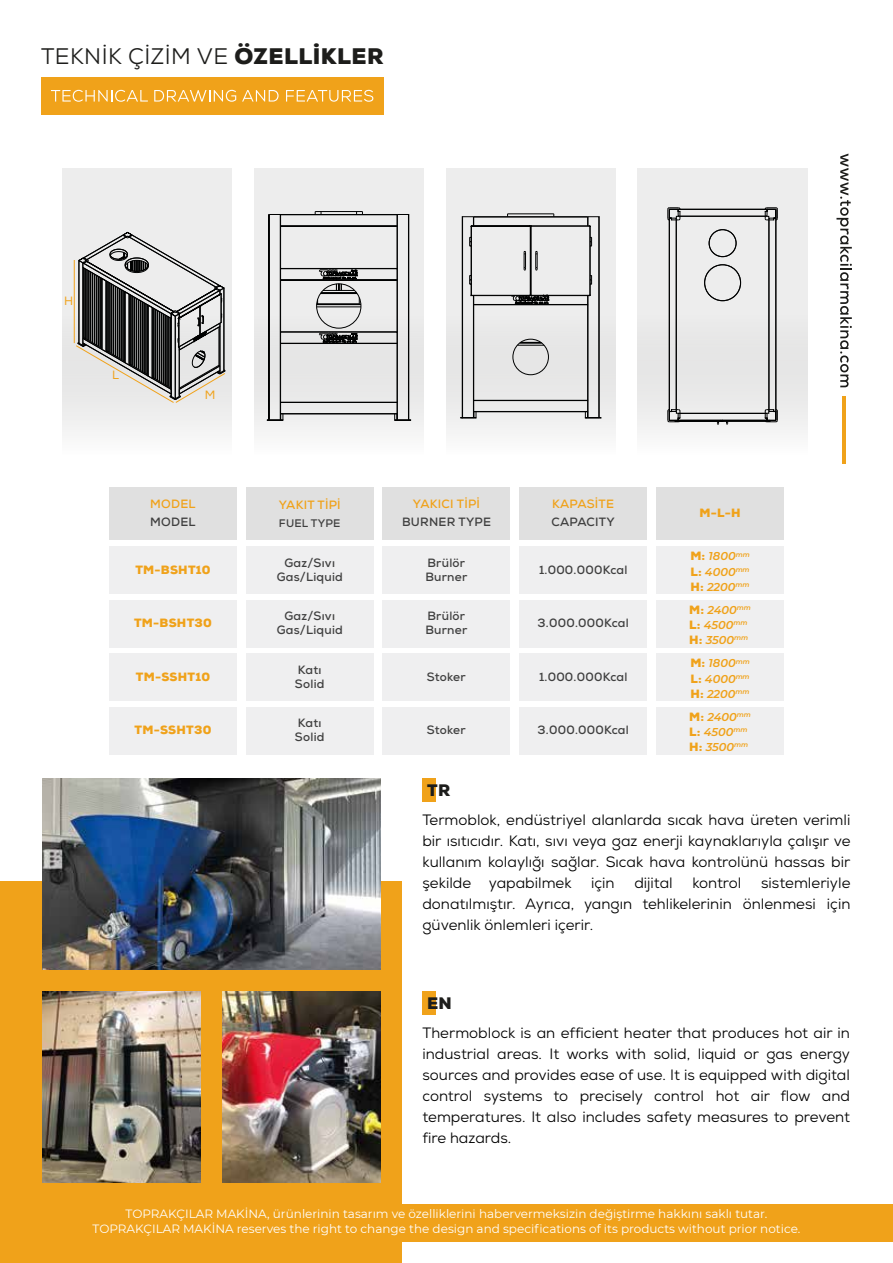
<style>
.page{position:relative;width:893px;height:1263px;background:#fff}
.page>*{position:absolute;margin:0;border:0;box-sizing:border-box;transform-origin:0 0}
.t1{font:22.5px "Nexa";letter-spacing:.02em;color:#1d1d1b}
.t2{font:900 16.65px "Nexa";color:#1d1d1b}
.t3{font:15px/21px "Nexa";color:#000101;text-align:justify}
.t4{font:12px/14.4px "Montserrat";color:#fff;text-align:center}
.t5{font:700 12px/14.4px "Nexa";letter-spacing:.02em;color:#3f3f3f}
.t6{font:900 12px "Nexa";letter-spacing:.02em;color:#f0a21a}
.t7{font:700 12px "Nexa";letter-spacing:.02em;color:#f0a21a}
.t8{font:12px "Nexa";color:#f0a21a}
.t9{font:italic 600 11.4px/15.1px "Montserrat";color:#f0a21a;text-align:justify}
.t10{font:700 10.95px "Nexa";letter-spacing:.02em;color:#3f3f3f}
.s1{font-weight:900}
.s2{font-family:"Nexa";font-weight:900;font-style:normal;font-size:12px}
</style>
<div class="page">
<svg style="left:836px;top:154px;width:16px;height:233px"></svg>
<hr style="left:842px;top:396px;width:4px;height:68px;background:#f0a21a">
<div style="left:0;top:881px;width:402px;height:382px;background:#f0a21a"></div>
<div style="left:41px;top:77px;width:342px;height:38px;background:#f0a21a"></div>
<svg style="left:51px;top:90px;width:97px;height:12px"></svg>
<svg style="left:154px;top:90px;width:82px;height:12px"></svg>
<svg style="left:242px;top:90px;width:37px;height:12px"></svg>
<svg style="left:286px;top:90px;width:87px;height:12px"></svg>
<div style="left:0;top:1204px;width:893px;height:38px;background:#f0a21a"></div>
<div style="left:109px;top:487px;width:127px;height:53px;background:#e0e0e0"></div>
<div style="left:246px;top:487px;width:127px;height:53px;background:#e0e0e0"></div>
<div style="left:383px;top:487px;width:127px;height:53px;background:#e0e0e0"></div>
<div style="left:520px;top:487px;width:127px;height:53px;background:#e0e0e0"></div>
<div style="left:656px;top:487px;width:127px;height:53px;background:#e0e0e0"></div>
<div style="left:109px;top:547px;width:127px;height:47px;background:#efeff0"></div>
<div style="left:246px;top:547px;width:127px;height:47px;background:#efeff0"></div>
<div style="left:383px;top:547px;width:127px;height:47px;background:#efeff0"></div>
<div style="left:520px;top:547px;width:127px;height:47px;background:#efeff0"></div>
<div style="left:656px;top:547px;width:127px;height:47px;background:#efeff0"></div>
<div style="left:109px;top:600px;width:127px;height:47px;background:#efeff0"></div>
<div style="left:246px;top:600px;width:127px;height:47px;background:#efeff0"></div>
<div style="left:383px;top:600px;width:127px;height:47px;background:#efeff0"></div>
<div style="left:520px;top:600px;width:127px;height:47px;background:#efeff0"></div>
<div style="left:656px;top:600px;width:127px;height:47px;background:#efeff0"></div>
<div style="left:109px;top:654px;width:127px;height:47px;background:#efeff0"></div>
<div style="left:246px;top:654px;width:127px;height:47px;background:#efeff0"></div>
<div style="left:383px;top:654px;width:127px;height:47px;background:#efeff0"></div>
<div style="left:520px;top:654px;width:127px;height:47px;background:#efeff0"></div>
<div style="left:656px;top:654px;width:127px;height:47px;background:#efeff0"></div>
<div style="left:109px;top:707px;width:127px;height:47px;background:#efeff0"></div>
<div style="left:246px;top:707px;width:127px;height:47px;background:#efeff0"></div>
<div style="left:383px;top:707px;width:127px;height:47px;background:#efeff0"></div>
<div style="left:520px;top:707px;width:127px;height:47px;background:#efeff0"></div>
<div style="left:656px;top:707px;width:127px;height:47px;background:#efeff0"></div>
<div style="left:62px;top:168px;width:170px;height:264px;background:#ededed"></div>
<div style="left:254px;top:168px;width:169px;height:264px;background:#ededed"></div>
<div style="left:446px;top:168px;width:169px;height:296px;background:linear-gradient(to right,#f2f2f2,#f2f2f2)"></div>
<div style="left:638px;top:168px;width:169px;height:265px;background:#ededed"></div>
<svg style="left:315px;top:212px;width:7px;height:2px"></svg>
<svg style="left:356px;top:212px;width:7px;height:2px"></svg>
<div style="left:316px;top:284px;width:45px;height:44px;border:1px solid #000101;border-radius:50%"></div>
<div style="left:280px;top:343px;width:117px;height:1px;border:1px solid #000101"></div>
<svg style="left:319px;top:332px;width:39px;height:11px"></svg>
<div style="left:280px;top:280px;width:117px;height:1px;border:1px solid #000101"></div>
<div style="left:280px;top:269px;width:117px;height:11px;border:1px solid #000101"></div>
<div style="left:280px;top:268px;width:117px;height:1px;border:1px solid #000101"></div>
<hr style="left:317px;top:307px;width:44px;height:1px;background:#000101">
<hr style="left:323px;top:290px;width:32px;height:1px;background:#000101">
<hr style="left:320px;top:293px;width:37px;height:1px;background:#000101">
<svg style="left:317px;top:297px;width:43px;height:7px"></svg>
<hr style="left:315px;top:211px;width:47px;height:1px;background:#000101">
<hr style="left:281px;top:414px;width:116px;height:1px;background:#000101">
<div style="left:280px;top:413px;width:117px;height:1px;border:1px solid #000101"></div>
<div style="left:280px;top:402px;width:117px;height:1px;border:1px solid #000101"></div>
<div style="left:280px;top:214px;width:117px;height:1px;border:1px solid #000101"></div>
<div style="left:280px;top:226px;width:117px;height:1px;border:1px solid #000101"></div>
<svg style="left:319px;top:268px;width:39px;height:22px"></svg>
<hr style="left:321px;top:292px;width:36px;height:1px;background:#000101">
<hr style="left:317px;top:304px;width:44px;height:1px;background:#000101">
<svg style="left:394px;top:214px;width:17px;height:207px;background:#bfbfbf"></svg>
<svg style="left:267px;top:214px;width:17px;height:207px;background:#b8b8b8"></svg>
<svg style="left:460px;top:214px;width:141px;height:205px;background:#d3d3d3"></svg>
<div style="left:704px;top:265px;width:37px;height:36px;border:1px solid #000101;border-radius:50%"></div>
<div style="left:704px;top:264px;width:37px;height:37px;border:1px solid #000101;border-radius:50%"></div>
<div style="left:709px;top:230px;width:27px;height:27px;border:1px solid #000101;border-radius:50%"></div>
<div style="left:709px;top:229px;width:27px;height:28px;border:1px solid #000101;border-radius:50%"></div>
<div style="left:676px;top:216px;width:93px;height:197px;border:1px solid #000101"></div>
<div style="left:678px;top:209px;width:89px;height:1px;border:1px solid #000101"></div>
<div style="left:769px;top:218px;width:7px;height:194px;border:1px solid #000101"></div>
<div style="left:669px;top:218px;width:1px;height:194px;border:1px solid #000101"></div>
<svg style="left:765px;top:207px;width:13px;height:14px"></svg>
<svg style="left:667px;top:207px;width:14px;height:14px"></svg>
<svg style="left:667px;top:409px;width:111px;height:15px"></svg>
<svg style="left:75px;top:232px;width:151px;height:171px;background:#a4a4a3"></svg>
<hr style="left:74px;top:260px;width:1px;height:83px;background:#f0a21a">
<div style="left:422px;top:778px;width:13px;height:24px;background:#f0a21a"></div>
<div style="left:422px;top:991px;width:13px;height:24px;background:#f0a21a"></div>
<img style="left:43px;top:778px;width:337px;height:192px">
<img style="left:222px;top:991px;width:158px;height:192px">
<img style="left:43px;top:991px;width:158px;height:192px">
<h1 class="t1" style="left:41px;top:42px;width:344px">TEKNİK ÇİZİM VE <span class="s1">ÖZELLİKLER</span></h1>
<p class="t8" style="left:64px;top:294px;width:11px">H</p>
<p class="t8" style="left:112px;top:368px;width:8px">L</p>
<p class="t8" style="left:205px;top:388px;width:12px">M</p>
<p class="t7" style="left:150px;top:496px;width:47px">MODEL</p>
<p class="t5" style="left:150px;top:515px;width:47px">MODEL</p>
<p class="t7" style="left:279px;top:497px;width:63px">YAKIT TİPİ</p>
<p class="t10" style="left:279px;top:516px;width:63px">FUEL TYPE</p>
<p class="t7" style="left:413px;top:497px;width:69px">YAKICI TİPİ</p>
<p class="t5" style="left:402px;top:515px;width:90px">BURNER TYPE</p>
<p class="t7" style="left:552px;top:497px;width:64px">KAPASİTE</p>
<p class="t5" style="left:551px;top:515px;width:65px">CAPACITY</p>
<p class="t6" style="left:699px;top:505px;width:43px">M-L-H</p>
<p class="t5" style="left:277px;top:555px;width:68px;text-align:center">Gaz/Sıvı<br>Gas/Liquid</p>
<p class="t9" style="left:690px;top:548px;width:61px"><span class="s2">M:</span> 1800<sup>mm </sup><span class="s2">L:</span> 4000<sup>mm </sup><span class="s2">H:</span> 2200<sup>mm</sup></p>
<p class="t5" style="left:425px;top:555px;width:43px">Brülör<br>Burner</p>
<p class="t6" style="left:135px;top:562px;width:77px">TM-BSHT10</p>
<p class="t5" style="left:539px;top:562px;width:90px">1.000.000Kcal</p>
<p class="t5" style="left:277px;top:608px;width:68px;text-align:center">Gaz/Sıvı<br>Gas/Liquid</p>
<p class="t5" style="left:425px;top:608px;width:43px">Brülör<br>Burner</p>
<p class="t6" style="left:134px;top:615px;width:79px">TM-BSHT30</p>
<p class="t5" style="left:538px;top:616px;width:93px">3.000.000Kcal</p>
<p class="t5" style="left:295px;top:662px;width:31px">Katı<br>Solid</p>
<p class="t6" style="left:136px;top:669px;width:76px">TM-SSHT10</p>
<p class="t5" style="left:427px;top:669px;width:40px">Stoker</p>
<p class="t5" style="left:539px;top:669px;width:90px">1.000.000Kcal</p>
<p class="t5" style="left:295px;top:715px;width:31px">Katı<br>Solid</p>
<p class="t6" style="left:135px;top:722px;width:78px">TM-SSHT30</p>
<p class="t5" style="left:538px;top:723px;width:93px">3.000.000Kcal</p>
<p class="t5" style="left:427px;top:723px;width:40px">Stoker</p>
<p class="t2" style="left:427px;top:779px;width:25px">TR</p>
<p class="t9" style="left:689px;top:601px;width:63px;text-align:left"><span class="s2">M:</span> 2400<sup>mm<br></sup><span class="s2">L:</span> 4500<sup>mm<br></sup><span class="s2">H:</span> 3500<sup>mm</sup></p>
<p class="t9" style="left:690px;top:655px;width:61px"><span class="s2">M:</span> 1800<sup>mm </sup><span class="s2">L:</span> 4000<sup>mm </sup><span class="s2">H:</span> 2200<sup>mm</sup></p>
<p class="t9" style="left:689px;top:708px;width:63px;text-align:left"><span class="s2">M:</span> 2400<sup>mm<br></sup><span class="s2">L:</span> 4500<sup>mm<br></sup><span class="s2">H:</span> 3500<sup>mm</sup></p>
<p class="t3" style="left:422px;top:809px;width:430px">Termoblok, endüstriyel alanlarda sıcak hava üreten verimli bir ısıtıcıdır. Katı, sıvı veya gaz enerji kaynaklarıyla çalışır ve kullanım kolaylığı sağlar. Sıcak hava kontrolünü hassas bir şekilde yapabilmek</p>
<p class="t3" style="left:591px;top:872px;width:25px">için</p>
<p class="t3" style="left:634px;top:872px;width:40px">dijital</p>
<p class="t3" style="left:692px;top:872px;width:51px">kontrol</p>
<p class="t3" style="left:422px;top:872px;width:429px;text-indent:339px">sistemleriyle donatılmıştır. Ayrıca, yangın tehlikelerinin önlenmesi için güvenlik önlemleri içerir.</p>
<p class="t2" style="left:427px;top:992px;width:26px">EN</p>
<p class="t3" style="left:422px;top:1022px;width:429px">Thermoblock is an efficient heater that produces hot air in industrial areas. It works with solid, liquid or gas energy sources and provides ease of use. It is equipped with digital control systems to precisely control hot air flow and temperatures. It also includes safety measures to prevent fire hazards.</p>
<p class="t4" style="left:93px;top:1206px;width:709px">TOPRAKÇILAR MAKİNA, ürünlerinin tasarım ve özelliklerini habervermeksizin değiştirme hakkını saklı tutar.<br>TOPRAKÇILAR MAKİNA reserves the right to change the design and specifications of its products without prior notice.</p>
</div>
